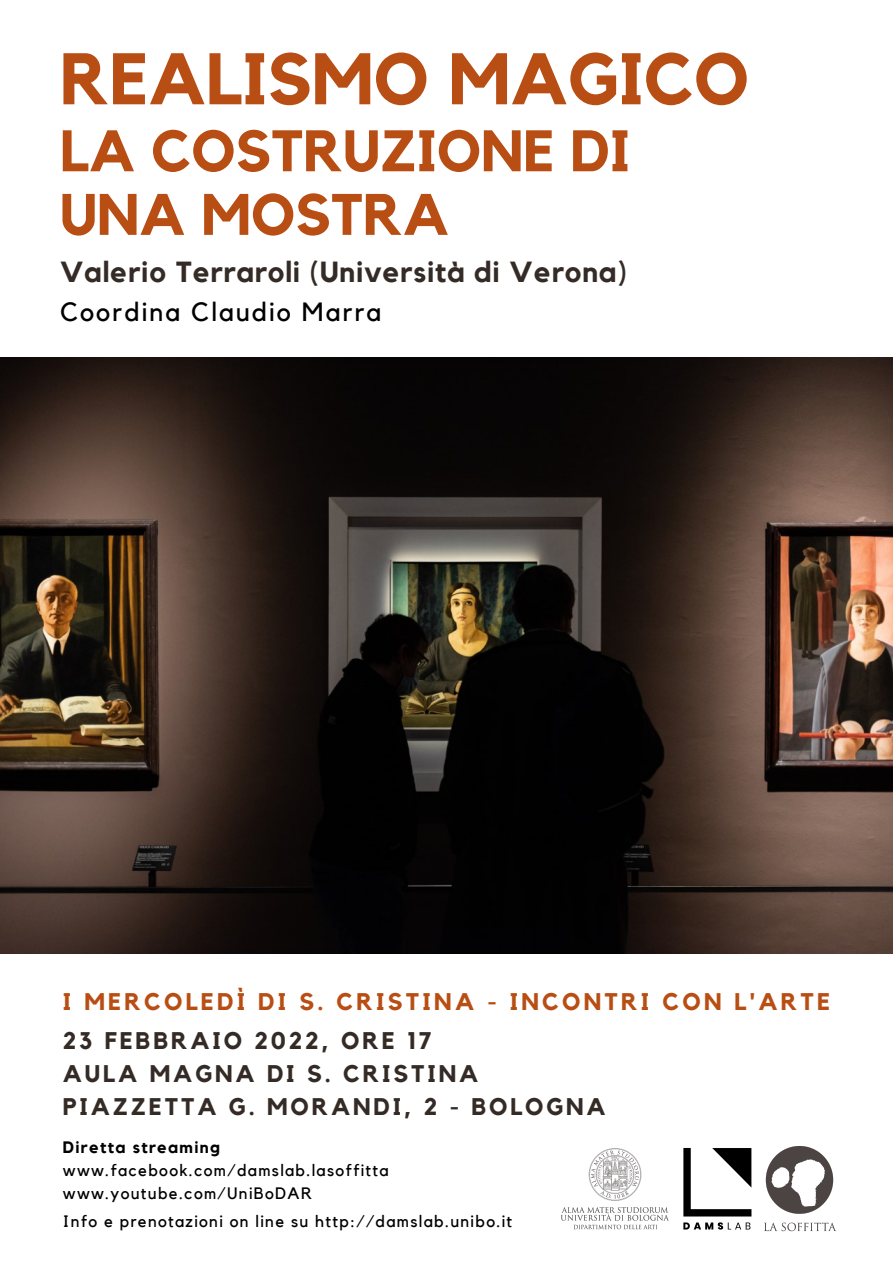
<style>
.page{position:relative;width:893px;height:1263px;background:#fff}
.page>*{position:absolute;margin:0;border:0;box-sizing:border-box;transform-origin:0 0}
.t1{font:700 72px "Kollektif";color:#b84e13}
.t2{font:700 57.75px "Kollektif";color:#b84e13}
.t3{font:700 29.03px "Kollektif";letter-spacing:.03em;color:#342b26}
.t4{font:26.33px "Kollektif";letter-spacing:.08em;color:#000}
.t5{font:700 24px "Kollektif";letter-spacing:.12em;color:#342b26}
.t6{font:700 24px "Kollektif";letter-spacing:.135em;color:#b84e13}
.t7{font:16.5px "Kollektif";letter-spacing:.08em;color:#000}
.t8{font:700 16.5px "Kollektif";letter-spacing:.08em;color:#000}
</style>
<div class="page">
<img style="left:561px;top:1148px;width:191px;height:82px">
<img style="left:764px;top:1146px;width:72px;height:86px">
<img style="left:0;top:358px;width:893px;height:595px">
<p class="t1" style="left:60px;top:46px;width:690px">REALISMO MAGICO</p>
<p class="t2" style="left:60px;top:125px;width:571px">LA COSTRUZIONE DI</p>
<p class="t2" style="left:60px;top:188px;width:390px">UNA MOSTRA</p>
<p class="t3" style="left:60px;top:258px;width:568px">Valerio Terraroli (Università di Verona)</p>
<p class="t4" style="left:60px;top:300px;width:322px">Coordina Claudio Marra</p>
<p class="t6" style="left:63px;top:991px;width:769px">I MERCOLEDÌ DI S. CRISTINA - INCONTRI CON L'ARTE</p>
<p class="t5" style="left:63px;top:1029px;width:370px">23 FEBBRAIO 2022, ORE 17</p>
<p class="t5" style="left:63px;top:1062px;width:417px">AULA MAGNA DI S. CRISTINA</p>
<p class="t5" style="left:63px;top:1096px;width:544px">PIAZZETTA G. MORANDI, 2 - BOLOGNA</p>
<p class="t8" style="left:63px;top:1140px;width:159px">Diretta streaming</p>
<p class="t7" style="left:63px;top:1163px;width:327px">www.facebook.com/damslab.lasoffitta</p>
<p class="t7" style="left:63px;top:1186px;width:250px">www.youtube.com/UniBoDAR</p>
<p class="t7" style="left:63px;top:1213px;width:451px">Info e prenotazioni on line su http://damslab.unibo.it</p>
</div>
